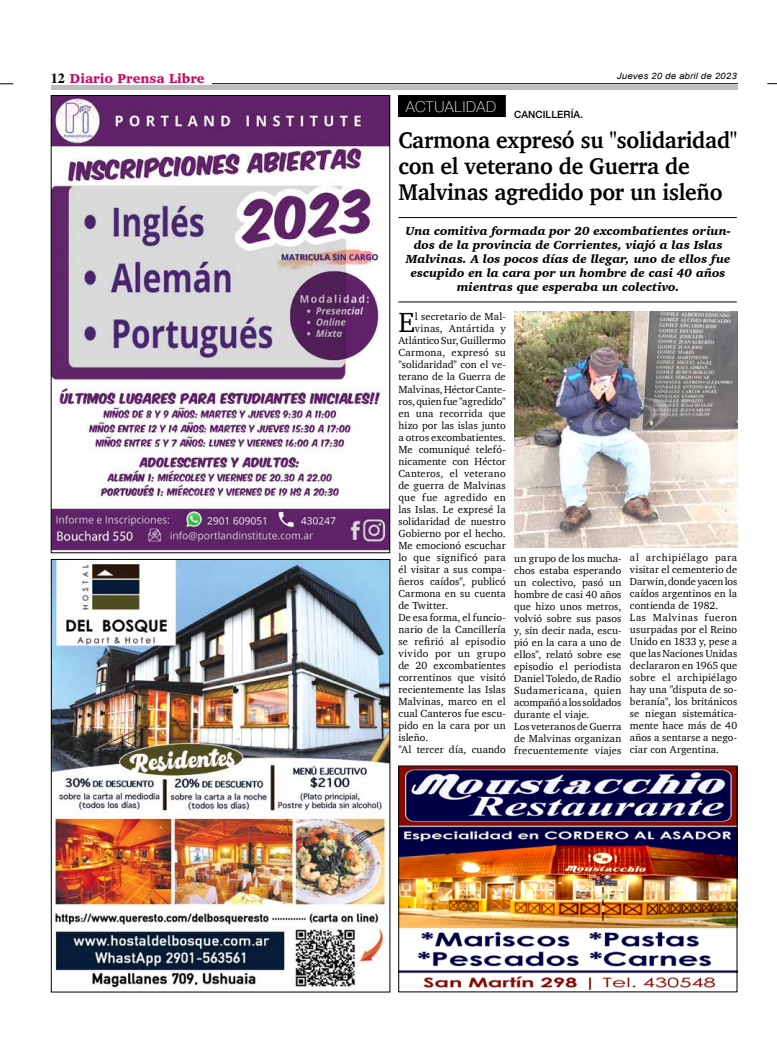
<style>
.page{position:relative;width:777px;height:1063px;background:#fff}
.page>*{position:absolute;margin:0;border:0;box-sizing:border-box;transform-origin:0 0}
.t1{font:28.4px "Charter";color:#000}
.t2{font:700 23.2px/25.7px "Charter";letter-spacing:-.01em;color:#000;scale:.95 1}
.t3{font:100 15px "Helvetica Neue";letter-spacing:.055em;color:#fff}
.t4{font:900 13.2px "Charter";color:#c80c5f}
.t5{font:italic 900 12px/14px "Charter";letter-spacing:.005em;color:#000;text-align:center}
.t6{font:10.5px/12px "Charter";letter-spacing:.01em;color:#000}
.t7{font:10.5px "Charter";letter-spacing:.03em;color:#000}
.t8{font:10.5px "Charter";letter-spacing:.035em;color:#000}
.t9{font:10.5px "Charter";letter-spacing:.04em;color:#000}
.t10{font:500 10px "Helvetica Neue";letter-spacing:.01em;color:#000}
.t11{font:italic 8.8px "Arial";letter-spacing:.01em;color:#000;scale:1.11 1}
.s1{font-family:"Times";font-weight:700;font-size:14px;color:#000}
</style>
<div class="page">
<hr style="left:212px;top:83px;width:526px;height:1px;background:#000">
<svg style="left:0;top:84px;width:13px;height:1px"></svg>
<div style="left:51px;top:85px;width:686px;height:5px;background:#bcbec0"></div>
<img style="left:400px;top:768px;width:335px;height:222px">
<img style="left:53px;top:561px;width:335px;height:427px">
<div style="left:51px;top:559px;width:339px;height:433px;border:1px solid #000"></div>
<img style="left:53px;top:97px;width:335px;height:454px">
<div style="left:51px;top:95px;width:339px;height:458px;border:1px solid #000"></div>
<div style="left:398px;top:96px;width:107px;height:21px;background:#000"></div>
<div style="left:398px;top:95px;width:107px;height:22px;border:1px solid #000"></div>
<hr style="left:398px;top:217px;width:339px;height:1px;background:#000">
<hr style="left:398px;top:302px;width:339px;height:1px;background:#000">
<img style="left:514px;top:312px;width:223px;height:236px">
<p class="t4" style="left:51px;top:70px;width:155px"><span class="s1">12</span> Diario Prensa Libre</p>
<p class="t11" style="left:617px;top:70px;width:110px">Jueves 20 de abril de 2023</p>
<h3 class="t3" style="left:406px;top:95px;width:92px">ACTUALIDAD</h3>
<p class="t10" style="left:514px;top:106px;width:71px">CANCILLERÍA.</p>
<h2 class="t2" style="left:398px;top:127px;width:358px">Carmona expresó su "solidaridad" con el veterano de Guerra de<br>Malvinas agredido por un isleño</h2>
<p class="t5" style="left:405px;top:223px;width:327px">Una comitiva formada por 20 excombatientes oriun&shy;dos de la provincia de Corrientes, viajó a las Islas Malvinas. A los pocos días de llegar, uno de ellos fue escupido en la cara por un hombre de casi 40 años mientras que esperaba un colectivo.</p>
<h1 class="t1" style="left:398px;top:298px;width:18px">E</h1>
<p class="t6" style="left:415px;top:311px;width:92px">l secretario de Mal-</p>
<p class="t7" style="left:415px;top:320px;width:92px">vinas, Antártida y</p>
<p class="t6" style="left:398px;top:335px;width:109px">Atlántico Sur, Guillermo</p>
<p class="t7" style="left:398px;top:344px;width:109px">Carmona, expresó su</p>
<p class="t6" style="left:398px;top:359px;width:109px">"solidaridad" con el ve-</p>
<p class="t6" style="left:398px;top:371px;width:109px">terano de la Guerra de</p>
<p class="t6" style="left:398px;top:383px;width:109px">Malvinas, Héctor Cante-</p>
<p class="t6" style="left:398px;top:395px;width:109px">ros, quien fue "agredido"</p>
<p class="t6" style="left:398px;top:407px;width:109px">en una recorrida que</p>
<p class="t6" style="left:398px;top:419px;width:109px">hizo por las islas junto</p>
<p class="t6" style="left:398px;top:431px;width:109px">a otros excombatientes.</p>
<p class="t6" style="left:398px;top:443px;width:109px">Me comuniqué telefó-</p>
<p class="t6" style="left:398px;top:455px;width:109px">nicamente con Héctor</p>
<p class="t6" style="left:398px;top:467px;width:109px">Canteros, el veterano</p>
<p class="t6" style="left:398px;top:479px;width:109px">de guerra de Malvinas</p>
<p class="t8" style="left:398px;top:488px;width:109px">que fue agredido en</p>
<p class="t6" style="left:398px;top:503px;width:109px">las Islas. Le expresé la</p>
<p class="t6" style="left:398px;top:515px;width:109px">solidaridad de nuestro</p>
<p class="t6" style="left:398px;top:527px;width:109px">Gobierno por el hecho.</p>
<p class="t6" style="left:398px;top:539px;width:109px">Me emocionó escuchar</p>
<p class="t6" style="left:398px;top:551px;width:109px">lo que significó para</p>
<p class="t6" style="left:398px;top:563px;width:109px">él visitar a sus compa-</p>
<p class="t6" style="left:398px;top:575px;width:109px">ñeros caídos", publicó</p>
<p class="t6" style="left:398px;top:587px;width:109px">Carmona en su cuenta</p>
<p class="t6" style="left:398px;top:599px;width:51px">de Twitter.</p>
<p class="t6" style="left:398px;top:611px;width:109px">De esa forma, el funcio-</p>
<p class="t6" style="left:398px;top:623px;width:109px">nario de la Cancillería</p>
<p class="t7" style="left:398px;top:632px;width:109px">se refirió al episodio</p>
<p class="t9" style="left:398px;top:644px;width:109px">vivido por un grupo</p>
<p class="t6" style="left:398px;top:659px;width:109px">de 20 excombatientes</p>
<p class="t6" style="left:398px;top:671px;width:109px">correntinos que visitó</p>
<p class="t6" style="left:398px;top:683px;width:109px">recientemente las Islas</p>
<p class="t6" style="left:398px;top:695px;width:109px">Malvinas, marco en el</p>
<p class="t6" style="left:398px;top:707px;width:109px">cual Canteros fue escu-</p>
<p class="t6" style="left:398px;top:719px;width:109px">pido en la cara por un</p>
<p class="t6" style="left:398px;top:731px;width:31px">isleño.</p>
<p class="t6" style="left:398px;top:743px;width:109px">"Al tercer día, cuando</p>
<p class="t6" style="left:514px;top:552px;width:109px">un grupo de los mucha&shy;chos estaba esperando un colectivo, pasó un hombre de casi 40 años que hizo unos metros, volvió sobre sus pasos y, sin decir nada, escu&shy;pió en la cara a uno de ellos", relató sobre ese episodio el periodista<br>Daniel Toledo, de Radio<br>Sudamericana, quien acompañó a los soldados durante el viaje.<br>Los veteranos de Guerra de Malvinas organizan frecuentemente viajes</p>
<p class="t6" style="left:630px;top:551px;width:109px">al archipiélago para visitar el cementerio de<br>Darwin, donde yacen los caídos argentinos en la contienda de 1982.<br>Las Malvinas fueron usurpadas por el Reino<br>Unido en 1833 y, pese a que las Naciones Unidas declararon en 1965 que sobre el archipiélago hay una "disputa de so&shy;beranía", los británicos se niegan sistemática&shy;mente hace más de 40 años a sentarse a nego&shy;ciar con Argentina.</p>
</div>
